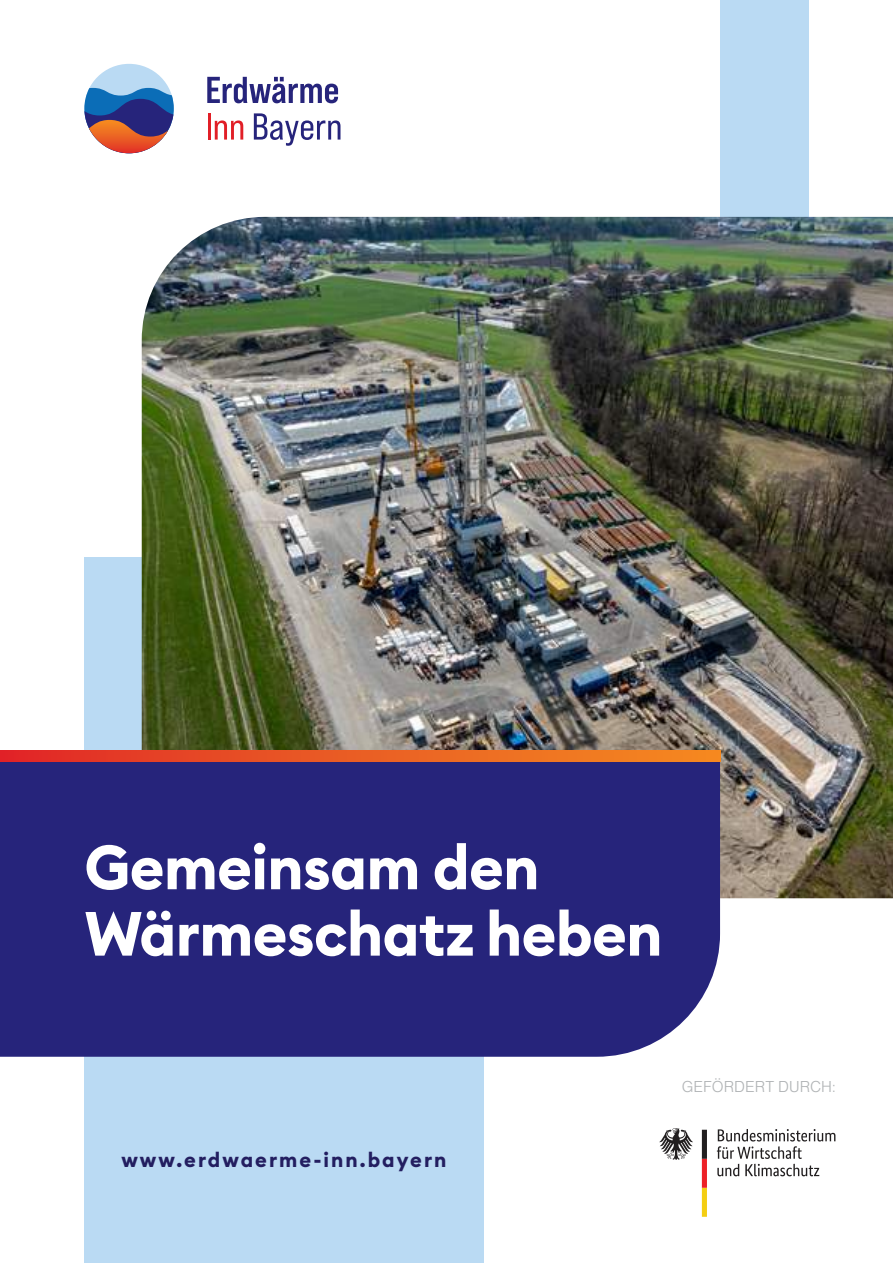
<style>
.page{position:relative;width:893px;height:1263px;background:#fff}
.page>*{position:absolute;margin:0;border:0;box-sizing:border-box;transform-origin:0 0}
.t1{font:700 61.5px/66.4px "Euclid Circular B";letter-spacing:-.01em;color:#fff}
.t2{font:700 20.4px "Euclid Circular B";letter-spacing:.1em;color:#231e60}
.t3{font:16.5px "Nimbus Sans DOT Ligh";letter-spacing:.005em;color:#b1b4b6}
</style>
<div class="page">
<div style="left:84px;top:558px;width:400px;height:705px;background:#badaf3"></div>
<div style="left:720px;top:0;width:89px;height:718px;background:#badaf3"></div>
<img style="left:142px;top:217px;width:751px;height:681px">
<svg style="left:207px;top:77px;width:131px;height:26px"></svg>
<hr style="left:208px;top:113px;width:3px;height:27px;background:#e11f27">
<svg style="left:215px;top:120px;width:28px;height:20px"></svg>
<svg style="left:254px;top:113px;width:86px;height:33px"></svg>
<div style="left:84px;top:64px;width:90px;height:89px;background:#badaf3;border-radius:50%"></div>
<svg style="left:84px;top:88px;width:90px;height:65px"></svg>
<div style="left:0;top:762px;width:720px;height:295px;background:#26247b"></div>
<svg style="left:0;top:750px;width:720px;height:12px"></svg>
<svg style="left:659px;top:1128px;width:34px;height:32px"></svg>
<svg style="left:702px;top:1130px;width:5px;height:87px"></svg>
<svg style="left:717px;top:1129px;width:118px;height:47px"></svg>
<p class="t1" style="left:84px;top:835px;width:580px">Gemeinsam den<br>Wärmeschatz heben</p>
<p class="t2" style="left:121px;top:1146px;width:327px">www.erdwaerme-inn.bayern</p>
<p class="t3" style="left:682px;top:1077px;width:155px">GEFÖRDERT DURCH:</p>
</div>
